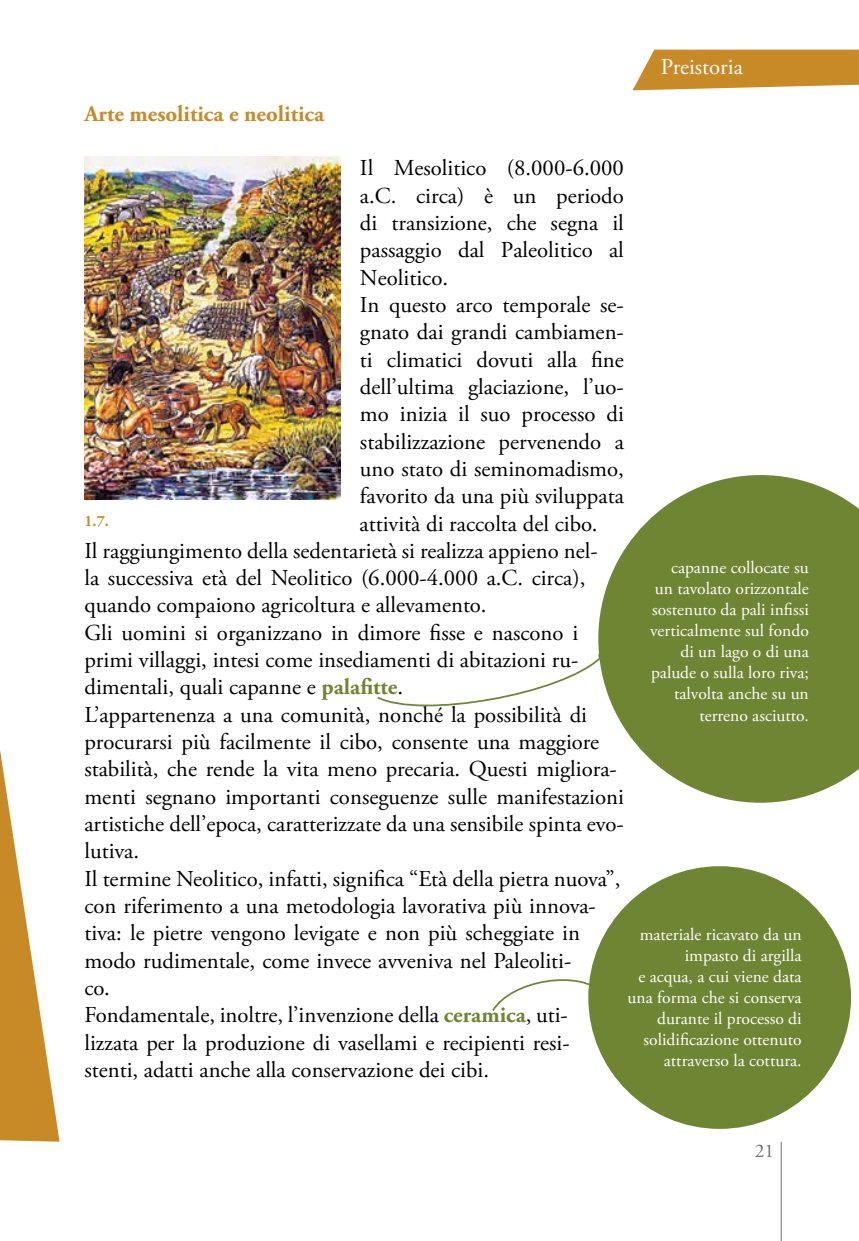
<style>
.page{position:relative;width:859px;height:1241px;background:#fff}
.page>*{position:absolute;margin:0;border:0;box-sizing:border-box;transform-origin:0 0}
.t1{font:22.75px "Adobe Garamond Pro";color:#000}
.t2{font:700 22.75px "Adobe Garamond Pro";color:#c88a27}
.t3{font:22.75px "Adobe Garamond Pro";color:#fff}
.t4{font:19.25px "Adobe Garamond Pro";color:#6d6e71}
.t5{font:17.5px/21px "Adobe Garamond Pro";color:#fff;text-align:right}
.t6{font:700 15.75px "Adobe Garamond Pro";color:#c88a27}
.s1{font-weight:700;color:#6e8533}
</style>
<div class="page">
<hr style="left:780px;top:1141px;width:1px;height:99px;background:#6d6e71">
<svg style="left:632px;top:50px;width:226px;height:40px;background:#ce973f"></svg>
<div style="left:588px;top:866px;width:262px;height:262px;background:#6e8533;border-radius:50%"></div>
<svg style="left:0;top:750px;width:60px;height:391px"></svg>
<img style="left:84px;top:156px;width:256px;height:343px">
<svg style="left:492px;top:968px;width:100px;height:44px"></svg>
<div style="left:601px;top:991px;width:9px;height:9px;border:2px solid #6e8533;border-radius:50%"></div>
<svg style="left:598px;top:475px;width:260px;height:327px;fill:#6e8533"></svg>
<svg style="left:377px;top:655px;width:225px;height:63px"></svg>
<div style="left:597px;top:650px;width:10px;height:10px;border:2px solid #6e8533;border-radius:3px"></div>
<p class="t2" style="left:84px;top:100px;width:241px">Arte mesolitica e neolitica</p>
<p class="t3" style="left:660px;top:53px;width:83px">Preistoria</p>
<p class="t1" style="left:360px;top:154px;width:265px">Il Mesolitico (8.000-6.000</p>
<p class="t1" style="left:360px;top:182px;width:265px">a.C. circa) è un periodo</p>
<p class="t1" style="left:360px;top:209px;width:265px">di transizione, che segna il</p>
<p class="t1" style="left:360px;top:236px;width:265px">passaggio dal Paleolitico al</p>
<p class="t1" style="left:360px;top:264px;width:90px">Neolitico.</p>
<p class="t1" style="left:360px;top:291px;width:265px">In questo arco temporale se-</p>
<p class="t1" style="left:360px;top:318px;width:265px">gnato dai grandi cambiamen-</p>
<p class="t1" style="left:360px;top:346px;width:265px">ti climatici dovuti alla fine</p>
<p class="t1" style="left:360px;top:373px;width:265px">dell’ultima glaciazione, l’uo-</p>
<p class="t1" style="left:360px;top:400px;width:265px">mo inizia il suo processo di</p>
<p class="t1" style="left:360px;top:427px;width:265px">stabilizzazione pervenendo a</p>
<p class="t1" style="left:360px;top:455px;width:265px">uno stato di seminomadismo,</p>
<p class="t1" style="left:360px;top:482px;width:265px">favorito da una più sviluppata</p>
<p class="t1" style="left:359px;top:509px;width:239px">attività di raccolta del cibo.</p>
<p class="t1" style="left:84px;top:537px;width:514px">Il raggiungimento della sedentarietà si realizza appieno nel-</p>
<p class="t1" style="left:84px;top:564px;width:502px">la successiva età del Neolitico (6.000-4.000 a.C. circa),</p>
<p class="t1" style="left:84px;top:591px;width:403px">quando compaiono agricoltura e allevamento.</p>
<p class="t1" style="left:84px;top:619px;width:495px">Gli uomini si organizzano in dimore fisse e nascono i</p>
<p class="t1" style="left:84px;top:646px;width:495px">primi villaggi, intesi come insediamenti di abitazioni ru-</p>
<p class="t1" style="left:84px;top:673px;width:320px">dimentali, quali capanne e <span class="s1">palafitte</span>.</p>
<p class="t1" style="left:84px;top:700px;width:504px">L’appartenenza a una comunità, nonché la possibilità di</p>
<p class="t1" style="left:84px;top:728px;width:516px">procurarsi più facilmente il cibo, consente una maggiore</p>
<p class="t1" style="left:84px;top:755px;width:533px">stabilità, che rende la vita meno precaria. Questi migliora-</p>
<p class="t1" style="left:84px;top:782px;width:541px">menti segnano importanti conseguenze sulle manifestazioni</p>
<p class="t1" style="left:84px;top:810px;width:541px">artistiche dell’epoca, caratterizzate da una sensibile spinta evo-</p>
<p class="t1" style="left:84px;top:837px;width:56px">lutiva.</p>
<p class="t1" style="left:84px;top:864px;width:537px">Il termine Neolitico, infatti, significa “Età della pietra nuova”,</p>
<p class="t1" style="left:84px;top:892px;width:513px">con riferimento a una metodologia lavorativa più innova-</p>
<p class="t1" style="left:84px;top:919px;width:497px">tiva: le pietre vengono levigate e non più scheggiate in</p>
<p class="t1" style="left:84px;top:946px;width:488px">modo rudimentale, come invece avveniva nel Paleoliti-</p>
<p class="t1" style="left:84px;top:973px;width:27px">co.</p>
<p class="t1" style="left:84px;top:1001px;width:485px">Fondamentale, inoltre, l’invenzione della <span class="s1">ceramica</span>, uti-</p>
<p class="t1" style="left:84px;top:1028px;width:486px">lizzata per la produzione di vasellami e recipienti resi-</p>
<p class="t1" style="left:84px;top:1055px;width:406px">stenti, adatti anche alla conservazione dei cibi.</p>
<p class="t6" style="left:84px;top:512px;width:26px">1.7.</p>
<p class="t5" style="left:649px;top:558px;width:160px">capanne collocate su un tavolato orizzontale sostenuto da pali infissi verticalmente sul fondo di un lago o di una palude o sulla loro riva; talvolta anche su un terreno asciutto.</p>
<p class="t5" style="left:627px;top:924px;width:176px">materiale ricavato da un impasto di argilla<br>e acqua, a cui viene data una forma che si conserva durante il processo di solidificazione ottenuto attraverso la cottura.</p>
<p class="t4" style="left:754px;top:1138px;width:21px">21</p>
</div>
